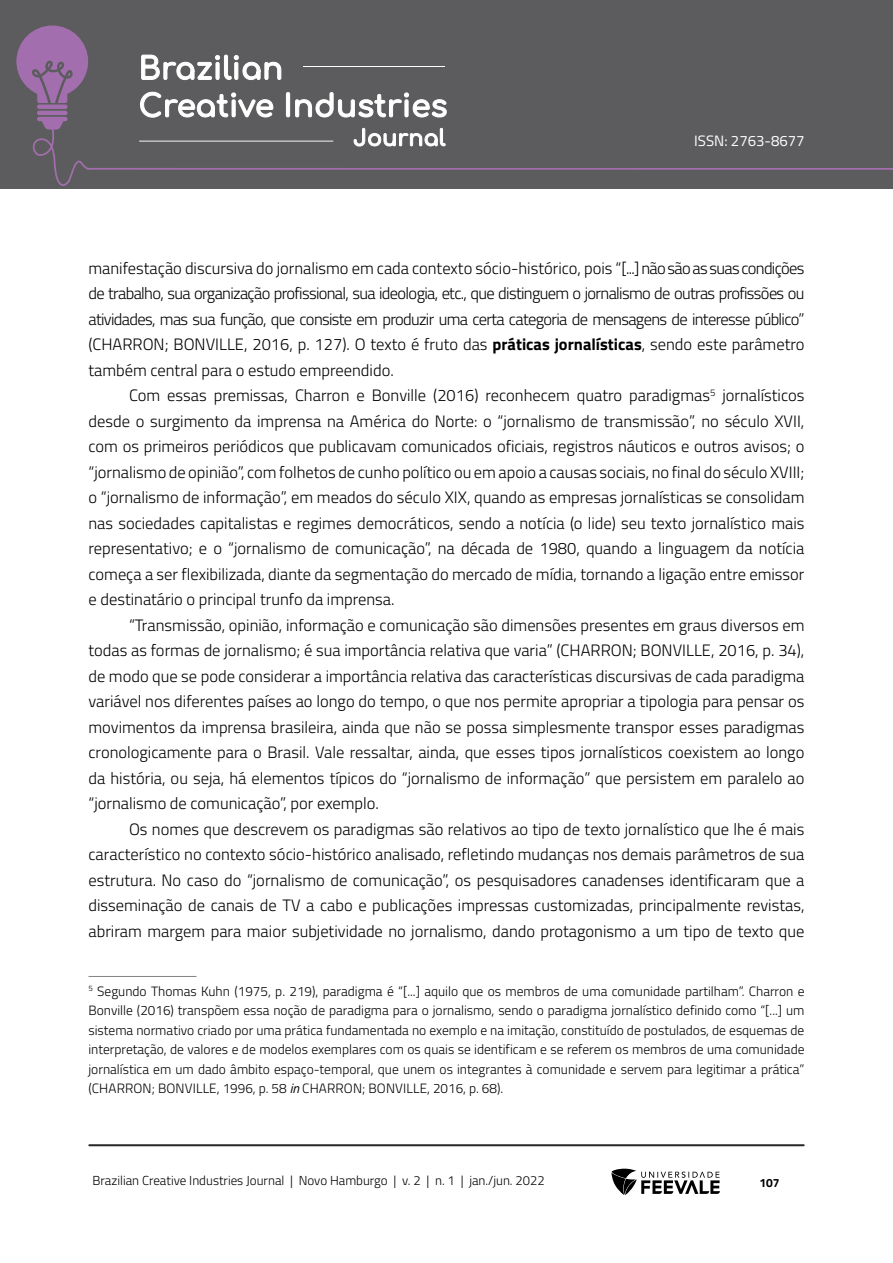
<style>
.page{position:relative;width:893px;height:1263px;background:#fff}
.page>*{position:absolute;margin:0;border:0;box-sizing:border-box;transform-origin:0 0}
.Corpo_de_texto{font:300 16.5px/25.5px "Titillium Web";color:#000;text-align:justify}
.t1{font:15px "Titillium Web";color:#fff}
.Rodapé{font:300 13.5px/19.5px "Titillium Web";letter-spacing:.01em;color:#000;text-align:justify}
.t2{font:300 13.05px "Titillium Web";color:#000}
.t3{font:700 12px "Titillium Web";color:#000}
.s1{font-weight:700}
.s2{font-weight:400;font-style:italic}
</style>
<div class="page">
<div style="left:0;top:0;width:893px;height:188px;background:#5c5c5e"></div>
<hr style="left:37px;top:111px;width:30px;height:4px;background:#a36ead;border-radius:2px">
<svg style="left:37px;top:117px;width:30px;height:11px"></svg>
<hr style="left:37px;top:105px;width:30px;height:4px;background:#a36ead;border-radius:2px">
<svg style="left:16px;top:26px;width:72px;height:77px"></svg>
<svg style="left:32px;top:128px;width:861px;height:58px"></svg>
<hr style="left:89px;top:1144px;width:715px;height:2px;background:#282828">
<svg style="left:611px;top:1169px;width:109px;height:26px"></svg>
<svg style="left:141px;top:54px;width:141px;height:26px"></svg>
<svg style="left:140px;top:91px;width:134px;height:27px"></svg>
<svg style="left:285px;top:92px;width:162px;height:26px"></svg>
<svg style="left:353px;top:127px;width:93px;height:20px"></svg>
<hr style="left:303px;top:66px;width:142px;height:1px;background:#fff">
<hr style="left:139px;top:141px;width:194px;height:1px;background:#fff">
<hr style="left:88px;top:976px;width:108px;height:1px;background:#808285">
<p class="t1" style="left:694px;top:130px;width:112px">ISSN: 2763-8677</p>
<p class="Corpo_de_texto" style="left:88px;top:254px;width:717px">manifestação discursiva do jornalismo em cada contexto sócio-histórico, pois “[...] não são as suas condições de trabalho, sua organização profissional, sua ideologia, etc., que distinguem o jornalismo de outras profissões ou atividades, mas sua função, que consiste em produzir uma certa categoria de mensagens de interesse público” (CHARRON; BONVILLE, 2016, p. 127). O texto é fruto das <span class="s1">práticas jornalísticas</span>, sendo este parâmetro também central para o estudo empreendido.</p>
<p class="Corpo_de_texto" style="left:88px;top:382px;width:718px;text-indent:40px">Com essas premissas, Charron e Bonville (2016) reconhecem quatro paradigmas<sup>5</sup> jornalísticos desde o surgimento da imprensa na América do Norte: o “jornalismo de transmissão”, no século XVII, com os primeiros periódicos que publicavam comunicados oficiais, registros náuticos e outros avisos; o “jornalismo de opinião”, com folhetos de cunho político ou em apoio a causas sociais, no final do século XVIII; o “jornalismo de informação”, em meados do século XIX, quando as empresas jornalísticas se consolidam nas sociedades capitalistas e regimes democráticos, sendo a notícia (o lide) seu texto jornalístico mais representativo; e o “jornalismo de comunicação”, na década de 1980, quando a linguagem da notícia começa a ser flexibilizada, diante da segmentação do mercado de mídia, tornando a ligação entre emissor e destinatário o principal trunfo da imprensa.</p>
<p class="Corpo_de_texto" style="left:88px;top:611px;width:717px;text-indent:40px">“Transmissão, opinião, informação e comunicação são dimensões presentes em graus diversos em todas as formas de jornalismo; é sua importância relativa que varia” (CHARRON; BONVILLE, 2016, p. 34), de modo que se pode considerar a importância relativa das características discursivas de cada paradigma variável nos diferentes países ao longo do tempo, o que nos permite apropriar a tipologia para pensar os movimentos da imprensa brasileira, ainda que não se possa simplesmente transpor esses paradigmas cronologicamente para o Brasil. Vale ressaltar, ainda, que esses tipos jornalísticos coexistem ao longo da história, ou seja, há elementos típicos do “jornalismo de informação” que persistem em paralelo ao “jornalismo de comunicação”, por exemplo.</p>
<p class="Corpo_de_texto" style="left:88px;top:815px;width:717px;text-indent:40px">Os nomes que descrevem os paradigmas são relativos ao tipo de texto jornalístico que lhe é mais característico no contexto sócio-histórico analisado, refletindo mudanças nos demais parâmetros de sua estrutura. No caso do “jornalismo de comunicação”, os pesquisadores canadenses identificaram que a disseminação de canais de TV a cabo e publicações impressas customizadas, principalmente revistas, abriram margem para maior subjetividade no jornalismo, dando protagonismo a um tipo de texto que</p>
<p class="Rodapé" style="left:88px;top:981px;width:718px"><sup>5</sup> Segundo Thomas Kuhn (1975, p. 219), paradigma é “[...] aquilo que os membros de uma comunidade partilham”. Charron e Bonville (2016) transpõem essa noção de paradigma para o jornalismo, sendo o paradigma jornalístico definido como “[...] um sistema normativo criado por uma prática fundamentada no exemplo e na imitação, constituído de postulados, de esquemas de interpretação, de valores e de modelos exemplares com os quais se identificam e se referem os membros de uma comunidade jornalística em um dado âmbito espaço-temporal, que unem os integrantes à comunidade e servem para legitimar a prática” (CHARRON; BONVILLE, 1996, p. 58 <span class="s2">in</span> CHARRON; BONVILLE, 2016, p. 68).</p>
<p class="t2" style="left:92px;top:1171px;width:454px">Brazilian Creative Industries Journal | Novo Hamburgo | v. 2 | n. 1 | jan./jun. 2022</p>
<p class="t3" style="left:759px;top:1174px;width:22px">107</p>
</div>
